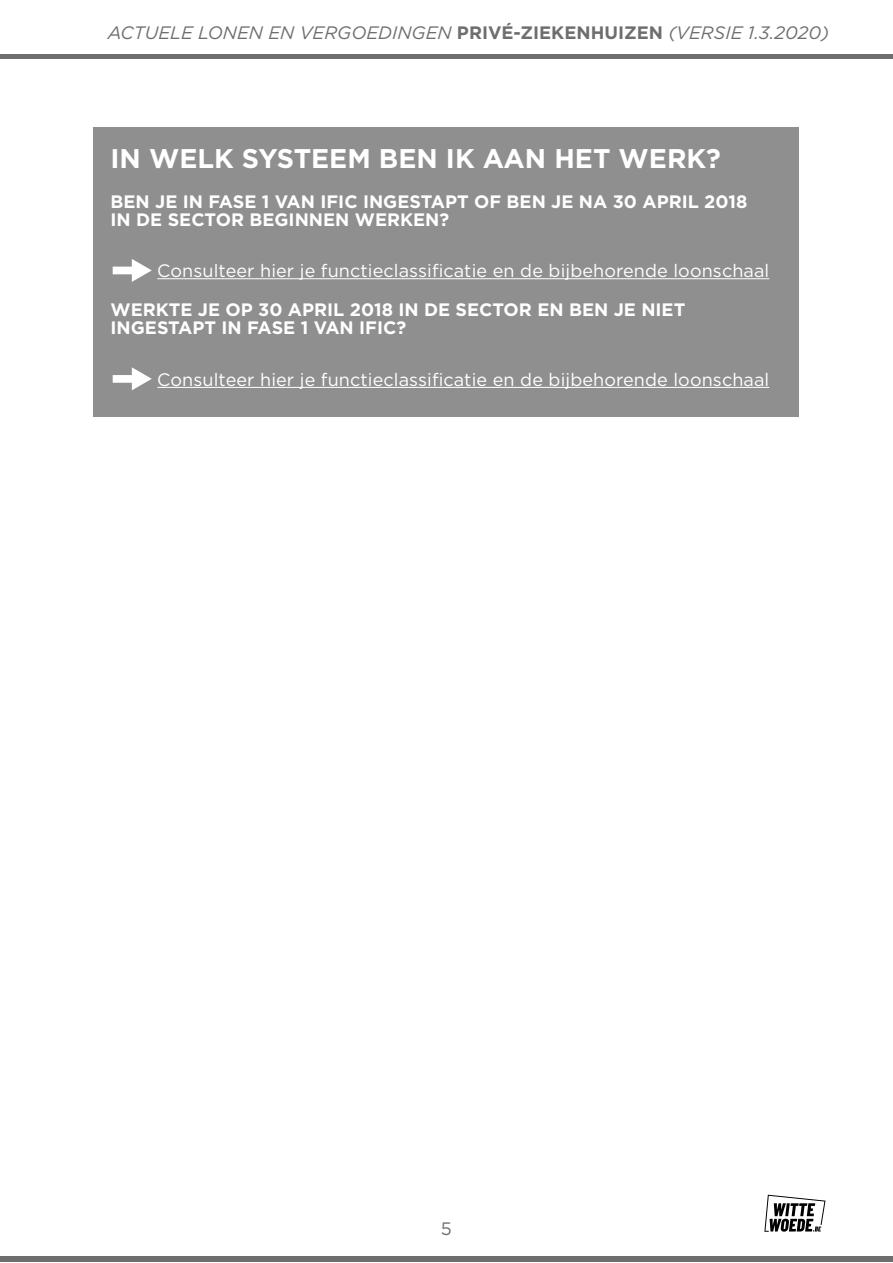
<style>
.page{position:relative;width:893px;height:1263px;background:#fff}
.page>*{position:absolute;margin:0;border:0;box-sizing:border-box;transform-origin:0 0}
.t1{font:700 27px "Gotham";color:#fff}
.t2{font:700 18px/18px "Gotham";color:#fff}
.t3{font:18px "Gotham";letter-spacing:.005em;color:#fff}
.t4{font:italic 18px "Gotham";color:#6e6e6e}
.t5{font:18px "Gotham";color:#6e6e6e}
.s1{font-weight:700;font-style:normal}
</style>
<div class="page">
<div style="left:0;top:1256px;width:892px;height:6px;background:#6e6e6e"></div>
<div style="left:0;top:54px;width:892px;height:5px;background:#6e6e6e"></div>
<svg style="left:764px;top:1195px;width:61px;height:37px"></svg>
<div style="left:94px;top:128px;width:705px;height:289px;background:#8f8f8f"></div>
<hr style="left:157px;top:278px;width:612px;height:1px;background:#fff">
<hr style="left:157px;top:387px;width:612px;height:1px;background:#fff">
<svg style="left:113px;top:367px;width:39px;height:23px"></svg>
<svg style="left:113px;top:259px;width:39px;height:23px"></svg>
<p class="t4" style="left:108px;top:21px;width:723px">ACTUELE LONEN EN VERGOEDINGEN <span class="s1">PRIVÉ-ZIEKENHUIZEN</span> (VERSIE 1.3.2020)</p>
<h1 class="t1" style="left:111px;top:141px;width:612px">IN WELK SYSTEEM BEN IK AAN HET WERK?</h1>
<p class="t2" style="left:111px;top:192px;width:638px">BEN JE IN FASE 1 VAN IFIC INGESTAPT OF BEN JE NA 30 APRIL 2018<br>IN DE SECTOR BEGINNEN WERKEN?</p>
<p class="t3" style="left:157px;top:259px;width:614px">Consulteer hier je functieclassificatie en de bijbehorende loonschaal</p>
<p class="t2" style="left:111px;top:301px;width:576px">WERKTE JE OP 30 APRIL 2018 IN DE SECTOR EN BEN JE NIET<br>INGESTAPT IN FASE 1 VAN IFIC?</p>
<p class="t3" style="left:157px;top:368px;width:614px">Consulteer hier je functieclassificatie en de bijbehorende loonschaal</p>
<p class="t5" style="left:441px;top:1217px;width:13px">5</p>
</div>
